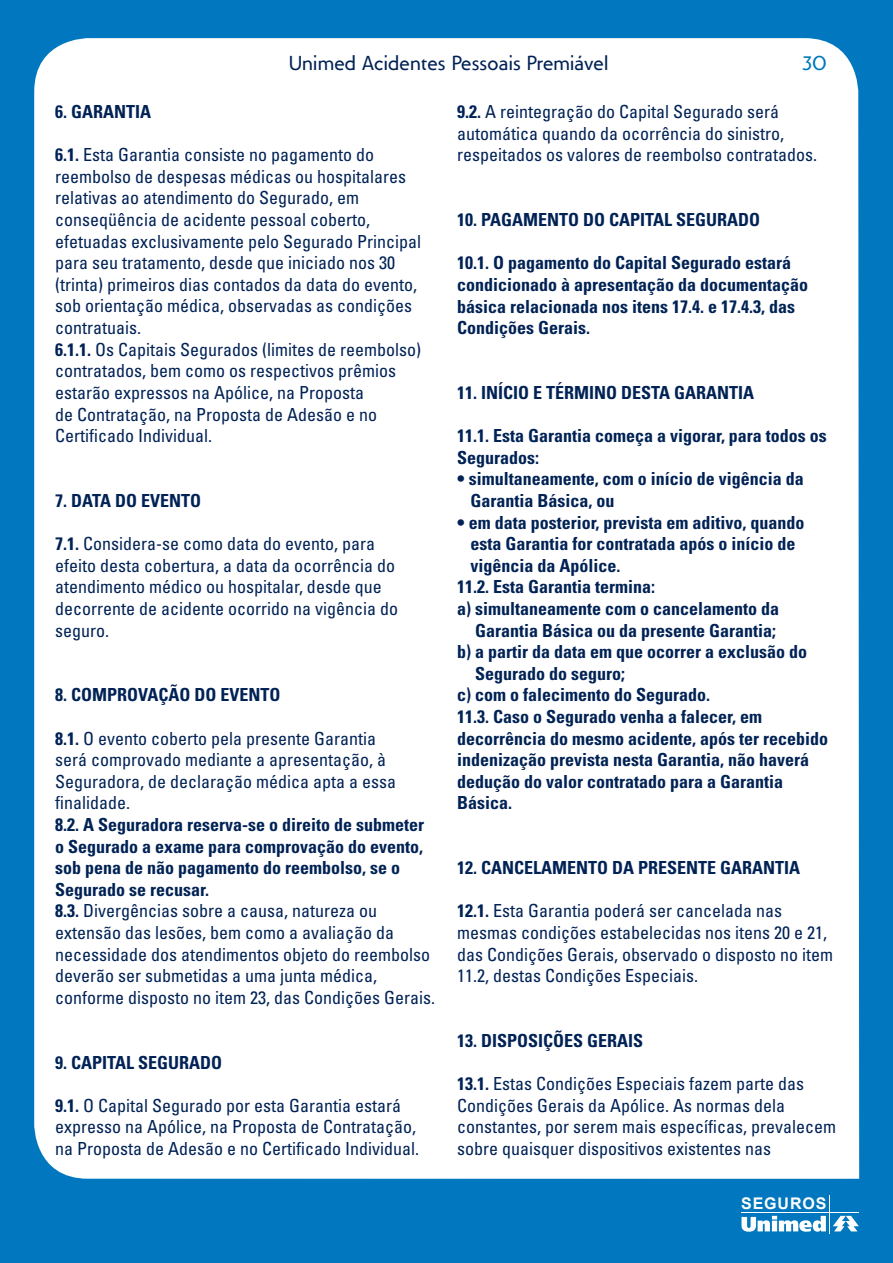
<style>
.page{position:relative;width:893px;height:1263px;background:#0077be}
.page>*{position:absolute;margin:0;border:0;box-sizing:border-box;transform-origin:0 0}
.t1{font:21px "Unimed";letter-spacing:.01em;color:#025}
.t2{font:21px "Unimed";color:#0077be}
.t3{font:condensed 18px/21.6px "Univers";color:#025}
.t4{font:700 condensed 18px/21.6px "Univers";color:#025}
.t5{font:700 16.05px "Arial";letter-spacing:.055em;color:#fff}
.s1{font-weight:700}
</style>
<div class="page">
<div style="left:34px;top:38px;width:825px;height:1141px;background:#fff"></div>
<hr style="left:742px;top:1212px;width:117px;height:1px;background:#fff">
<svg style="left:833px;top:1216px;width:26px;height:15px"></svg>
<hr style="left:829px;top:1196px;width:1px;height:38px;background:#fff">
<svg style="left:741px;top:1216px;width:85px;height:16px"></svg>
<p class="t1" style="left:289px;top:51px;width:321px">Unimed Acidentes Pessoais Premiável</p>
<p class="t2" style="left:802px;top:51px;width:26px">30</p>
<p class="t4" style="left:55px;top:101px;width:97px">6. GARANTIA</p>
<p class="t3" style="left:55px;top:144px;width:367px"><span class="s1">6.1.</span> Esta Garantia consiste no pagamento do reembolso de despesas médicas ou hospitalares relativas ao atendimento do Segurado, em conseqüência de acidente pessoal coberto, efetuadas exclusivamente pelo Segurado Principal para seu tratamento, desde que iniciado nos 30 (trinta) primeiros dias contados da data do evento, sob orientação médica, observadas as condições contratuais.<br><span class="s1">6.1.1.</span> Os Capitais Segurados (limites de reembolso) contratados, bem como os respectivos prêmios estarão expressos na Apólice, na Proposta<br>de Contratação, na Proposta de Adesão e no Certificado Individual.</p>
<p class="t4" style="left:55px;top:490px;width:147px">7. DATA DO EVENTO</p>
<p class="t3" style="left:55px;top:533px;width:344px"><span class="s1">7.1.</span> Considera-se como data do evento, para efeito desta cobertura, a data da ocorrência do atendimento médico ou hospitalar, desde que decorrente de acidente ocorrido na vigência do seguro.</p>
<p class="t4" style="left:55px;top:684px;width:227px">8. COMPROVAÇÃO DO EVENTO</p>
<p class="t3" style="left:55px;top:727px;width:342px"><span class="s1">8.1.</span> O evento coberto pela presente Garantia será comprovado mediante a apresentação, à Seguradora, de declaração médica apta a essa finalidade.</p>
<p class="t3" style="left:55px;top:813px;width:381px"><span class="s1">8.2. A Seguradora reserva-se o direito de submeter o Segurado a exame para comprovação do evento, sob pena de não pagamento do reembolso, se o Segurado se recusar.<br>8.3.</span> Divergências sobre a causa, natureza ou extensão das lesões, bem como a avaliação da necessidade dos atendimentos objeto do reembolso deverão ser submetidas a uma junta médica, conforme disposto no item 23, das Condições Gerais.</p>
<p class="t4" style="left:55px;top:1051px;width:168px">9. CAPITAL SEGURADO</p>
<p class="t3" style="left:55px;top:1094px;width:365px"><span class="s1">9.1.</span> O Capital Segurado por esta Garantia estará expresso na Apólice, na Proposta de Contratação, na Proposta de Adesão e no Certificado Individual.</p>
<p class="t3" style="left:457px;top:101px;width:361px"><span class="s1">9.2.</span> A reintegração do Capital Segurado será automática quando da ocorrência do sinistro, respeitados os valores de reembolso contratados.</p>
<p class="t4" style="left:457px;top:209px;width:304px">10. PAGAMENTO DO CAPITAL SEGURADO</p>
<p class="t4" style="left:457px;top:252px;width:352px">10.1. O pagamento do Capital Segurado estará condicionado à apresentação da documentação básica relacionada nos itens 17.4. e 17.4.3, das Condições Gerais.</p>
<p class="t4" style="left:457px;top:382px;width:298px">11. INÍCIO E TÉRMINO DESTA GARANTIA</p>
<p class="t4" style="left:457px;top:425px;width:371px">11.1. Esta Garantia começa a vigorar, para todos os<br>Segurados:</p>
<p class="t4" style="left:471px;top:468px;width:335px;text-indent:-14px">• simultaneamente, com o início de vigência da<br>Garantia Básica, ou</p>
<p class="t4" style="left:457px;top:511px;width:349px">• em data posterior, prevista em aditivo, quando</p>
<p class="t4" style="left:471px;top:533px;width:326px">esta Garantia for contratada após o início de</p>
<p class="t4" style="left:471px;top:554px;width:151px">vigência da Apólice.</p>
<p class="t4" style="left:457px;top:576px;width:199px">11.2. Esta Garantia termina:</p>
<p class="t4" style="left:457px;top:598px;width:323px">a) simultaneamente com o cancelamento da</p>
<p class="t4" style="left:475px;top:619px;width:302px">Garantia Básica ou da presente Garantia;</p>
<p class="t4" style="left:457px;top:641px;width:351px">b) a partir da data em que ocorrer a exclusão do</p>
<p class="t4" style="left:475px;top:662px;width:151px">Segurado do seguro;</p>
<p class="t4" style="left:457px;top:684px;width:254px">c) com o falecimento do Segurado.</p>
<p class="t4" style="left:457px;top:706px;width:306px">11.3. Caso o Segurado venha a falecer, em</p>
<p class="t4" style="left:457px;top:727px;width:372px">decorrência do mesmo acidente, após ter recebido</p>
<p class="t4" style="left:457px;top:749px;width:353px">indenização prevista nesta Garantia, não haverá</p>
<p class="t4" style="left:457px;top:770px;width:327px">dedução do valor contratado para a Garantia</p>
<p class="t4" style="left:457px;top:792px;width:56px">Básica.</p>
<p class="t4" style="left:457px;top:857px;width:345px">12. CANCELAMENTO DA PRESENTE GARANTIA</p>
<p class="t3" style="left:457px;top:900px;width:377px"><span class="s1">12.1.</span> Esta Garantia poderá ser cancelada nas mesmas condições estabelecidas nos itens 20 e 21, das Condições Gerais, observado o disposto no item 11.2, destas Condições Especiais.</p>
<p class="t4" style="left:457px;top:1030px;width:188px">13. DISPOSIÇÕES GERAIS</p>
<p class="t3" style="left:457px;top:1073px;width:380px"><span class="s1">13.1.</span> Estas Condições Especiais fazem parte das Condições Gerais da Apólice. As normas dela constantes, por serem mais específicas, prevalecem sobre quaisquer dispositivos existentes nas</p>
<p class="t5" style="left:741px;top:1195px;width:87px">SEGUROS</p>
</div>
